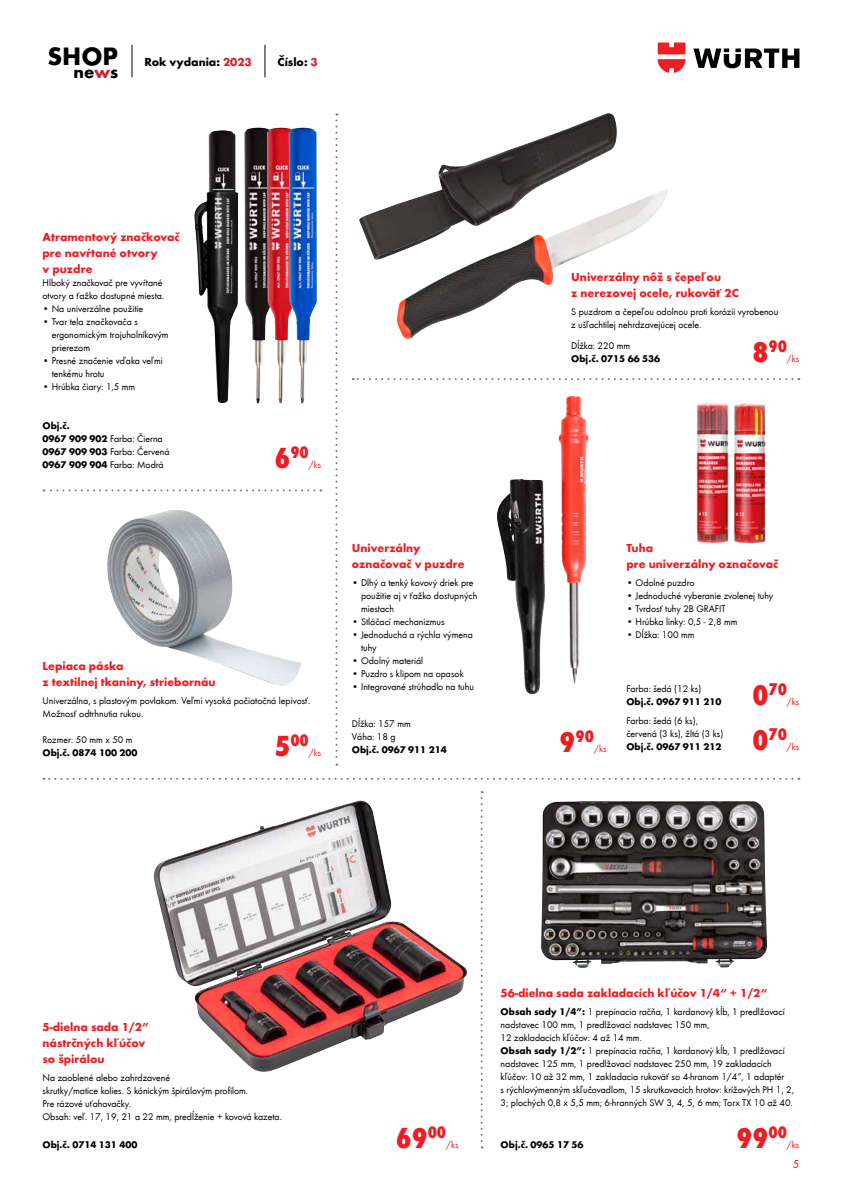
<style>
.page{position:relative;width:842px;height:1191px;background:#fff}
.page>*{position:absolute;margin:0;border:0;box-sizing:border-box;transform-origin:0 0}
.t1{font:800 condensed 30px "Wuerth";color:#ed1d24}
.t2{font:700 26px "Wuerth";color:#000}
.t3{font:700 18px "Wuerth";color:#000}
.t4{font:800 condensed 17.5px "Wuerth";color:#ed1d24}
.t5{font:700 12px/16px "Wuerth";color:#ed1d24}
.t6{font:700 12px "Wuerth";color:#000}
.t7{font:12px "Wuerth";color:#ed1d24}
.t8{font:10px/13px "Wuerth";color:#000}
.t9{font:700 10px/13px "Wuerth";color:#000}
.t10{font:10px "Wuerth";color:#ed1d24}
.s1{color:#d2232a}
.s2{font-weight:400}
.s3{font-size:30px}
.s4{font-weight:700}
</style>
<div class="page">
<svg style="left:693px;top:49px;width:106px;height:19px"></svg>
<svg style="left:658px;top:43px;width:27px;height:30px"></svg>
<hr style="left:131px;top:45px;width:1px;height:32px;background:#000">
<hr style="left:264px;top:45px;width:1px;height:32px;background:#000">
<svg style="left:335px;top:113px;width:2px;height:652px"></svg>
<svg style="left:481px;top:791px;width:2px;height:357px"></svg>
<svg style="left:353px;top:378px;width:439px;height:2px"></svg>
<svg style="left:44px;top:489px;width:270px;height:2px"></svg>
<svg style="left:44px;top:778px;width:748px;height:2px"></svg>
<img style="left:359px;top:113px;width:309px;height:227px">
<img style="left:497px;top:396px;width:92px;height:299px">
<img style="left:734px;top:403px;width:31px;height:140px">
<img style="left:697px;top:402px;width:31px;height:141px">
<img style="left:154px;top:800px;width:313px;height:272px">
<img style="left:244px;top:128px;width:23px;height:275px">
<img style="left:194px;top:130px;width:44px;height:273px">
<img style="left:267px;top:128px;width:22px;height:275px">
<img style="left:289px;top:128px;width:28px;height:275px">
<img style="left:541px;top:801px;width:226px;height:167px">
<img style="left:107px;top:510px;width:194px;height:176px">
<h2 class="t2" style="left:47px;top:37px;width:72px">SHOP</h2>
<h3 class="t3" style="left:74px;top:58px;width:46px">ne<span class="s1">w</span>s</h3>
<p class="t6" style="left:144px;top:53px;width:109px">Rok vydania: <span class="s1">2023</span></p>
<p class="t6" style="left:278px;top:53px;width:42px">Číslo: <span class="s1">3</span></p>
<p class="t5" style="left:43px;top:228px;width:139px">Atramentový značkovač pre navŕtané otvory<br>v puzdre</p>
<p class="t8" style="left:43px;top:275px;width:123px">Hlboký značkovač pre vyvŕtané otvory a ťažko dostupné miesta.</p>
<p class="t8" style="left:43px;top:301px;width:102px">• Na univerzálne použitie</p>
<p class="t8" style="left:52px;top:314px;width:118px;text-indent:-9px">• Tvar tela značkovača s ergonomickým trojuholníkovým prierezom</p>
<p class="t8" style="left:52px;top:353px;width:113px;text-indent:-9px">• Presné značenie vďaka veľmi tenkému hrotu</p>
<p class="t8" style="left:43px;top:379px;width:94px">• Hrúbka čiary: 1,5 mm</p>
<p class="t9" style="left:43px;top:419px;width:129px">Obj.č.<br>0967 909 902 <span class="s2">Farba: Čierna<br></span>0967 909 903 <span class="s2">Farba: Červená<br></span>0967 909 904 <span class="s2">Farba: Modrá</span></p>
<h3 class="t4" style="left:274px;top:440px;width:36px"><span class="s3">6</span>90</h3>
<p class="t10" style="left:309px;top:458px;width:14px">/ks</p>
<p class="t5" style="left:43px;top:657px;width:175px">Lepiaca páska<br>z textilnej tkaniny, striebornáu</p>
<p class="t8" style="left:43px;top:694px;width:269px">Univerzálna, s plastovým povlakom. Veľmi vysoká počiatočná lepivosť.<br>Možnosť odtrhnutia rukou.</p>
<p class="t8" style="left:43px;top:732px;width:92px">Rozmer: 50 mm x 50 m</p>
<p class="t9" style="left:43px;top:745px;width:96px">Obj.č. 0874 100 200</p>
<h3 class="t4" style="left:274px;top:728px;width:36px"><span class="s3">5</span>00</h3>
<p class="t10" style="left:309px;top:746px;width:14px">/ks</p>
<p class="t5" style="left:352px;top:538px;width:114px">Univerzálny označovač v puzdre</p>
<p class="t8" style="left:361px;top:575px;width:118px;text-indent:-9px">• Dlhý a tenký kovový driek pre použitie aj v ťažko dostupných miestach</p>
<p class="t8" style="left:352px;top:614px;width:94px">• Stláčací mechanizmus</p>
<p class="t8" style="left:361px;top:627px;width:113px;text-indent:-9px">• Jednoduchá a rýchla výmena tuhy</p>
<p class="t8" style="left:352px;top:653px;width:73px">• Odolný materiál</p>
<p class="t8" style="left:352px;top:666px;width:113px">• Puzdro s klipom na opasok</p>
<p class="t8" style="left:352px;top:679px;width:124px">• Integrované strúhadlo na tuhu</p>
<p class="t8" style="left:352px;top:716px;width:60px">Dĺžka: 157 mm<br>Váha: 18 g</p>
<p class="t9" style="left:352px;top:742px;width:96px">Obj.č. 0967 911 214</p>
<p class="t5" style="left:571px;top:268px;width:169px">Univerzálny nôž s čepeľou<br>z nerezovej ocele, rukoväť 2C</p>
<p class="t8" style="left:571px;top:305px;width:209px">S puzdrom a čepeľou odolnou proti korózii vyrobenou z ušľachtilej nehrdzavejúcej ocele.</p>
<p class="t8" style="left:571px;top:339px;width:60px">Dĺžka: 220 mm</p>
<p class="t9" style="left:571px;top:352px;width:90px">Obj.č. 0715 66 536</p>
<h3 class="t4" style="left:752px;top:334px;width:36px"><span class="s3">8</span>90</h3>
<p class="t10" style="left:787px;top:352px;width:14px">/ks</p>
<p class="t5" style="left:626px;top:538px;width:154px">Tuha<br>pre univerzálny označovač</p>
<p class="t8" style="left:626px;top:575px;width:70px">• Odolné puzdro</p>
<p class="t8" style="left:626px;top:588px;width:148px">• Jednoduché vyberanie zvolenej tuhy</p>
<p class="t8" style="left:626px;top:601px;width:101px">• Tvrdosť tuhy 2B GRAFIT</p>
<p class="t8" style="left:626px;top:614px;width:113px">• Hrúbka linky: 0,5 - 2,8 mm</p>
<p class="t8" style="left:626px;top:627px;width:70px">• Dĺžka: 100 mm</p>
<h3 class="t4" style="left:560px;top:724px;width:36px"><span class="s3">9</span>90</h3>
<p class="t10" style="left:594px;top:742px;width:14px">/ks</p>
<p class="t8" style="left:626px;top:681px;width:76px">Farba: šedá (12 ks)</p>
<p class="t9" style="left:626px;top:694px;width:96px">Obj.č. 0967 911 210</p>
<p class="t8" style="left:626px;top:714px;width:98px">Farba: šedá (6 ks), červená (3 ks), žltá (3 ks)</p>
<p class="t9" style="left:626px;top:740px;width:96px">Obj.č. 0967 911 212</p>
<h3 class="t4" style="left:752px;top:676px;width:36px"><span class="s3">0</span>70</h3>
<p class="t10" style="left:787px;top:694px;width:14px">/ks</p>
<h3 class="t4" style="left:752px;top:722px;width:36px"><span class="s3">0</span>70</h3>
<p class="t10" style="left:787px;top:740px;width:14px">/ks</p>
<p class="t5" style="left:43px;top:1017px;width:108px">5-dielna sada 1/2” nástrčných kľúčov so špirálou</p>
<p class="t8" style="left:43px;top:1070px;width:241px">Na zaoblené alebo zahrdzavené<br>skrutky/matice kolies. S kónickým špirálovým profilom.<br>Pre rázové uťahovačky.<br>Obsah: veľ. 17, 19, 21 a 22 mm, predĺženie + kovová kazeta.</p>
<p class="t9" style="left:43px;top:1137px;width:96px">Obj.č. 0714 131 400</p>
<h1 class="t1" style="left:396px;top:1117px;width:52px">69<sup>00</sup></h1>
<p class="t10" style="left:446px;top:1138px;width:14px">/ks</p>
<p class="t5" style="left:501px;top:984px;width:268px">56-dielna sada zakladacích kľúčov 1/4“ + 1/2“</p>
<p class="t8" style="left:501px;top:1004px;width:295px"><span class="s4">Obsah sady 1/4”:</span> 1 prepínacia račňa, 1 kardanový kĺb, 1 predlžovací nadstavec 100 mm, 1 predlžovací nadstavec 150 mm,<br>12 zakladacích kľúčov: 4 až 14 mm.<br><span class="s4">Obsah sady 1/2”:</span> 1 prepínacia račňa, 1 kardanový kĺb, 1 predlžovací nadstavec 125 mm, 1 predlžovací nadstavec 250 mm, 19 zakladacích kľúčov: 10 až 32 mm, 1 zakladacia rukoväť so 4-hranom 1/4”, 1 adaptér<br>s rýchlovýmenným skľučovadlom, 15 skrutkovacích hrotov: krížových PH 1, 2, 3; plochých 0,8 x 5,5 mm; 6-hranných SW 3, 4, 5, 6 mm; Torx TX 10 až 40.</p>
<p class="t9" style="left:501px;top:1137px;width:84px">Obj.č. 0965 17 56</p>
<h1 class="t1" style="left:736px;top:1117px;width:52px">99<sup>00</sup></h1>
<p class="t10" style="left:787px;top:1138px;width:14px">/ks</p>
<p class="t7" style="left:793px;top:1155px;width:8px">5</p>
</div>
